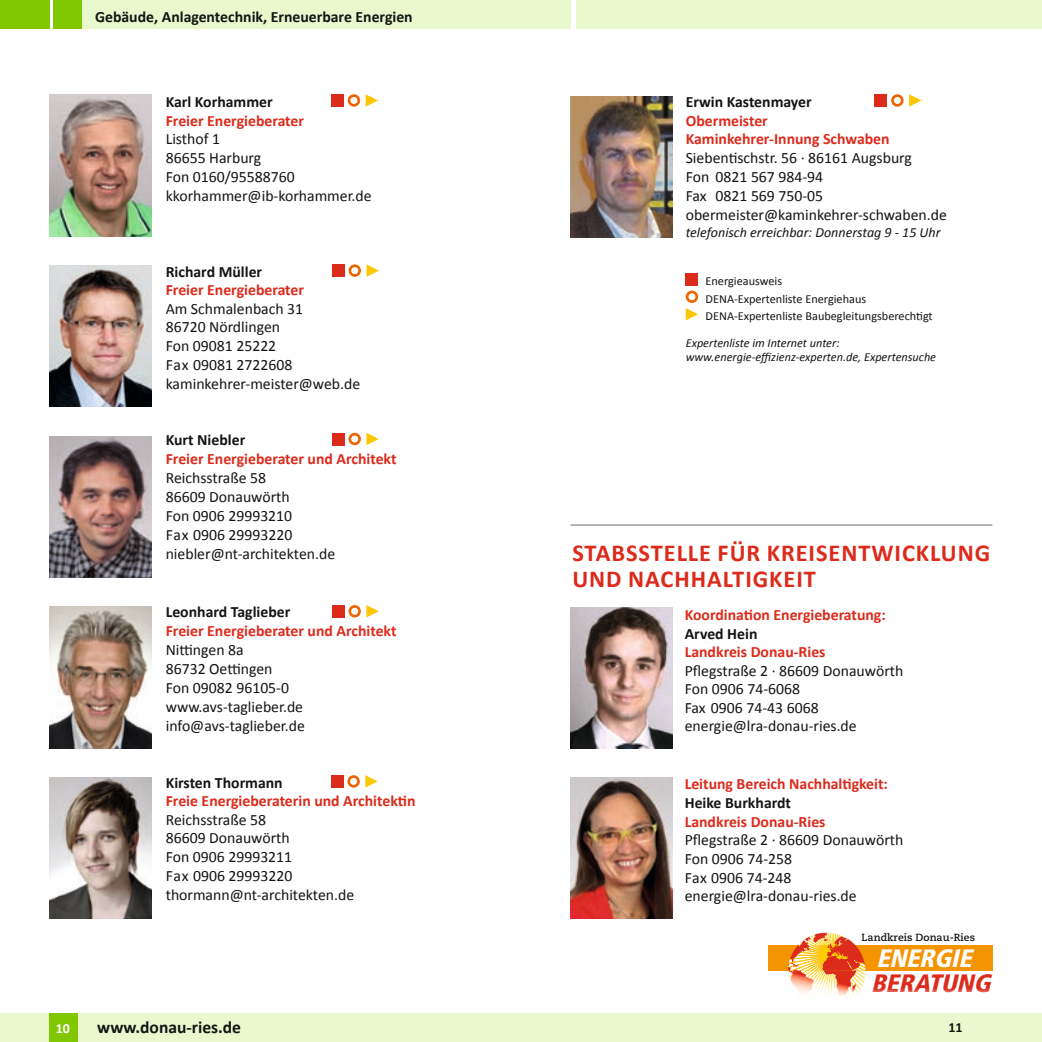
<style>
.page{position:relative;width:1042px;height:1042px;background:#fff}
.page>*{position:absolute;margin:0;border:0;box-sizing:border-box;transform-origin:0 0}
.t1{font:italic 900 condensed 25.2px "Frutiger";color:#dc2a1b}
.t2{font:italic 900 condensed 25.2px "Frutiger";color:#fff}
.t3{font:700 24.32px/26.2px "Calibri";letter-spacing:.04em;color:#dc2a1b}
.t4{font:700 17.5px "Calibri";color:#131413}
.t5{font:15.75px/18.9px "Calibri";color:#131413}
.t6{font:700 15.75px/18.9px "Calibri";color:#dc2a1b}
.t7{font:700 15.75px "Calibri";color:#131413}
.t8{font:italic 14px "Calibri";color:#131413}
.t9{font:700 14px "Calibri";color:#fff}
.t10{font:700 14px "Calibri";color:#131413}
.t11{font:12.25px/17.5px "Calibri";color:#131413}
.t12{font:italic 12.25px/14.7px "Calibri";color:#131413}
.t13{font:700 10.33px "Caecilia";color:#131413}
</style>
<div class="page">
<div style="left:331px;top:94px;width:13px;height:13px;background:#dc2a1b"></div>
<svg style="left:348px;top:94px;width:12px;height:13px"></svg>
<svg style="left:366px;top:94px;width:12px;height:13px"></svg>
<div style="left:332px;top:264px;width:12px;height:13px;background:#dc2a1b"></div>
<svg style="left:348px;top:264px;width:31px;height:13px"></svg>
<div style="left:332px;top:433px;width:12px;height:12px;background:#dc2a1b"></div>
<svg style="left:348px;top:433px;width:31px;height:12px"></svg>
<div style="left:332px;top:605px;width:12px;height:12px;background:#dc2a1b"></div>
<svg style="left:348px;top:605px;width:31px;height:12px"></svg>
<div style="left:332px;top:775px;width:12px;height:12px;background:#dc2a1b"></div>
<svg style="left:347px;top:775px;width:31px;height:12px"></svg>
<img style="left:50px;top:777px;width:102px;height:141px">
<div style="left:0;top:1013px;width:1042px;height:29px;background:#e9f9cd"></div>
<div style="left:50px;top:1013px;width:28px;height:29px;background:#80c700"></div>
<img style="left:570px;top:97px;width:103px;height:141px">
<div style="left:686px;top:273px;width:12px;height:12px;background:#dc2a1b"></div>
<svg style="left:686px;top:291px;width:12px;height:29px"></svg>
<div style="left:63px;top:0;width:979px;height:29px;background:#e9f9cd"></div>
<div style="left:0;top:0;width:49px;height:29px;background:#80c700"></div>
<div style="left:54px;top:0;width:28px;height:29px;background:#80c700"></div>
<div style="left:571px;top:0;width:5px;height:29px;background:#fff"></div>
<div style="left:875px;top:94px;width:12px;height:13px;background:#dc2a1b"></div>
<svg style="left:891px;top:94px;width:12px;height:13px"></svg>
<svg style="left:909px;top:94px;width:12px;height:13px"></svg>
<img style="left:49px;top:436px;width:103px;height:141px">
<img style="left:49px;top:606px;width:103px;height:142px">
<img style="left:49px;top:95px;width:102px;height:141px">
<img style="left:570px;top:777px;width:103px;height:141px">
<hr style="left:570px;top:524px;width:422px;height:2px;background:#131413">
<div style="left:768px;top:945px;width:224px;height:25px;background:#f59401"></div>
<svg style="left:788px;top:932px;width:77px;height:65px"></svg>
<img style="left:570px;top:608px;width:103px;height:141px">
<img style="left:50px;top:266px;width:102px;height:141px">
<p class="t7" style="left:95px;top:5px;width:319px">Gebäude, Anlagentechnik, Erneuerbare Energien</p>
<p class="t9" style="left:56px;top:1018px;width:16px">10</p>
<p class="t7" style="left:166px;top:90px;width:109px">Karl Korhammer</p>
<p class="t6" style="left:166px;top:110px;width:140px">Freier Energieberater</p>
<p class="t5" style="left:166px;top:129px;width:207px">Listhof 1<br>86655 Harburg<br>Fon 0160/95588760 kkorhammer@ib-korhammer.de</p>
<p class="t7" style="left:166px;top:260px;width:98px">Richard Müller</p>
<p class="t6" style="left:166px;top:280px;width:140px">Freier Energieberater</p>
<p class="t5" style="left:166px;top:299px;width:196px">Am Schmalenbach 31<br>86720 Nördlingen<br>Fon 09081 25222<br>Fax 09081 2722608 kaminkehrer-meister@web.de</p>
<p class="t7" style="left:166px;top:429px;width:81px">Kurt Niebler</p>
<p class="t6" style="left:166px;top:449px;width:232px">Freier Energieberater und Architekt</p>
<p class="t5" style="left:166px;top:468px;width:171px">Reichsstraße 58<br>86609 Donauwörth<br>Fon 0906 29993210<br>Fax 0906 29993220 niebler@nt-architekten.de</p>
<p class="t7" style="left:166px;top:601px;width:126px">Leonhard Taglieber</p>
<p class="t6" style="left:166px;top:621px;width:232px">Freier Energieberater und Architekt</p>
<p class="t5" style="left:166px;top:640px;width:141px">Nittingen 8a<br>86732 Oettingen<br>Fon 09082 96105-0 www.avs-taglieber.de info@avs-taglieber.de</p>
<p class="t7" style="left:166px;top:771px;width:119px">Kirsten Thormann</p>
<p class="t6" style="left:166px;top:791px;width:251px">Freie Energieberaterin und Architektin</p>
<p class="t5" style="left:166px;top:809px;width:190px">Reichsstraße 58<br>86609 Donauwörth<br>Fon 0906 29993211<br>Fax 0906 29993220 thormann@nt-architekten.de</p>
<p class="t7" style="left:686px;top:90px;width:128px">Erwin Kastenmayer</p>
<p class="t6" style="left:686px;top:110px;width:205px">Obermeister<br>Kaminkehrer-Innung Schwaben</p>
<p class="t5" style="left:686px;top:148px;width:263px">Siebentischstr. 56 · 86161 Augsburg<br>Fon 0821 567 984-94<br>Fax 0821 569 750-05 obermeister@kaminkehrer-schwaben.de</p>
<p class="t8" style="left:686px;top:222px;width:256px">telefonisch erreichbar: Donnerstag 9 - 15 Uhr</p>
<p class="t11" style="left:705px;top:272px;width:229px">Energieausweis<br>DENA-Expertenliste Energiehaus<br>DENA-Expertenliste Baubegleitungsberechtigt</p>
<p class="t12" style="left:686px;top:335px;width:252px">Expertenliste im Internet unter: www.energie-effizienz-experten.de, Expertensuche</p>
<h2 class="t3" style="left:572px;top:538px;width:419px">STABSSTELLE FÜR KREISENTWICKLUNG<br>UND NACHHALTIGKEIT</h2>
<p class="t6" style="left:685px;top:604px;width:202px">Koordination Energieberatung:</p>
<p class="t7" style="left:685px;top:622px;width:74px">Arved Hein</p>
<p class="t6" style="left:685px;top:642px;width:142px">Landkreis Donau-Ries</p>
<p class="t5" style="left:685px;top:661px;width:220px">Pflegstraße 2 · 86609 Donauwörth<br>Fon 0906 74-6068<br>Fax 0906 74-43 6068 energie@lra-donau-ries.de</p>
<p class="t6" style="left:685px;top:774px;width:205px">Leitung Bereich Nachhaltigkeit:</p>
<p class="t7" style="left:685px;top:792px;width:108px">Heike Burkhardt</p>
<p class="t6" style="left:685px;top:811px;width:142px">Landkreis Donau-Ries</p>
<p class="t5" style="left:685px;top:830px;width:220px">Pflegstraße 2 · 86609 Donauwörth<br>Fon 0906 74-258<br>Fax 0906 74-248 energie@lra-donau-ries.de</p>
<p class="t13" style="left:861px;top:931px;width:115px">Landkreis Donau-Ries</p>
<h1 class="t2" style="left:876px;top:942px;width:103px">ENERGIE</h1>
<h1 class="t1" style="left:871px;top:967px;width:128px">BERATUNG</h1>
<p class="t4" style="left:97px;top:1014px;width:145px">www.donau-ries.de</p>
<p class="t10" style="left:948px;top:1017px;width:16px">11</p>
</div>
